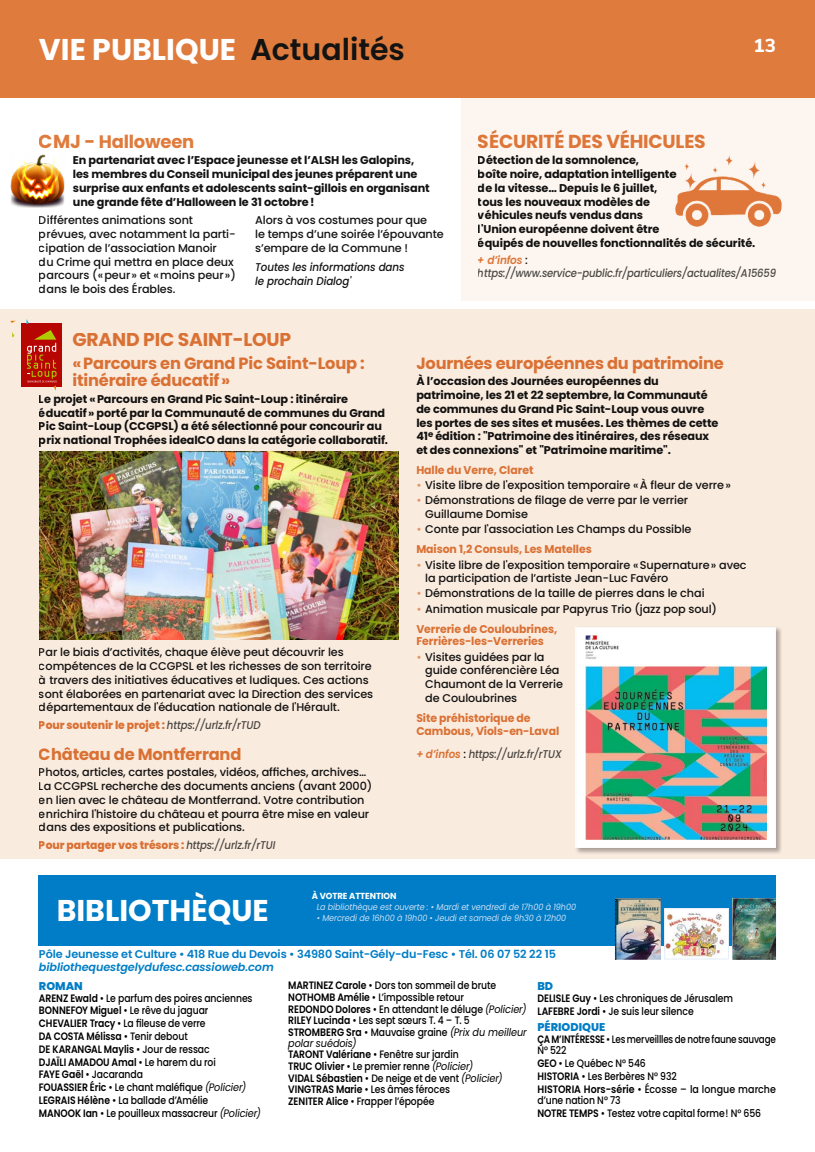
<style>
.page{position:relative;width:815px;height:1152px;background:#fff}
.page>*{position:absolute;margin:0;border:0;box-sizing:border-box;transform-origin:0 0}
.t1{font:700 30px "Poppins";color:#fff}
.t2{font:700 18.75px "Poppins";letter-spacing:-.01em;color:#df7b3c}
.t3{font:800 18.75px "Nunito Sans";color:#fff}
.t4{font:700 18px "Poppins";letter-spacing:-.01em;color:#df7b3c}
.t5{font:700 16.25px/17.5px "Poppins";letter-spacing:-.01em;color:#df7b3c}
.t6{font:500 11.25px/13.8px "Poppins";letter-spacing:-.01em;color:#131313}
.t7{font:700 11.25px/13.8px "Poppins";letter-spacing:-.01em;color:#131313}
.t8{font:800 11.25px "Poppins";letter-spacing:-.01em;color:#df7b3c;scale:.96 1}
.t9{font:700 11.25px/12.5px "Poppins";letter-spacing:-.01em;color:#df7b3c}
.t10{font:600 11.25px "Poppins";letter-spacing:-.01em;color:#007dc6}
.t11{font:italic 500 11.25px/12.5px "Poppins";letter-spacing:-.015em;color:#4b4b4a;scale:.89 1}
.t12{font:italic 500 11.25px/13.8px "Poppins";letter-spacing:-.01em;color:#131313;scale:.92 1}
.t13{font:italic 600 11.25px "Poppins";letter-spacing:-.01em;color:#007dc6}
.t14{font:italic 500 11.25px "Poppins";letter-spacing:-.015em;color:#4b4b4a;scale:.9 1}
.t15{font:800 11.25px "Poppins";color:#007dc6}
.t16{font:500 10.75px/11.5px "Poppins";letter-spacing:-.01em;color:#000;scale:.86 1}
.t17{font:500 10.75px/10.8px "Poppins";letter-spacing:-.01em;color:#000;scale:.82 1}
.t18{font:italic 8.75px "Poppins";letter-spacing:-.01em;color:#caddf4;scale:.92 1}
.t19{font:700 8.75px "Poppins";letter-spacing:-.01em;color:#fff}
.s1{font-weight:600;color:#131313}
.s2{font-size:18.75px}
.s3{font-weight:600;color:#df7b3c}
.s4{font-style:normal;color:#131313}
.s5{font-weight:500;font-style:italic;color:#4b4b4a}
.s6{color:#e9a271}
.s7{font-weight:700;color:#df7b3c}
.s8{font-weight:600}
.s9{font-weight:400;font-style:italic}
</style>
<div class="page">
<div style="left:39px;top:875px;width:737px;height:71px;background:#007dc6"></div>
<div style="left:462px;top:76px;width:353px;height:224px;background:#fdf5ef"></div>
<div style="left:0;top:309px;width:815px;height:549px;background:#faebdf"></div>
<img style="left:617px;top:900px;width:42px;height:57px">
<div style="left:615px;top:898px;width:46px;height:61px;border:1px solid #e5eefa"></div>
<img style="left:734px;top:900px;width:40px;height:57px">
<img style="left:667px;top:910px;width:60px;height:47px">
<div style="left:665px;top:908px;width:64px;height:51px;border:1px solid #e5eefa"></div>
<img style="left:11px;top:154px;width:54px;height:54px">
<img style="left:40px;top:452px;width:359px;height:188px">
<div style="left:574px;top:626px;width:208px;height:228px;background:#000;opacity:.3"></div>
<div style="left:576px;top:627px;width:200px;height:221px;background:#fff"></div>
<img style="left:586px;top:636px;width:180px;height:203px">
<img style="left:675px;top:155px;width:107px;height:72px">
<div style="left:22px;top:323px;width:40px;height:64px;background:#b70502"></div>
<svg style="left:27px;top:330px;width:30px;height:61px"></svg>
<div style="left:0;top:0;width:815px;height:97px;background:#df7b3c"></div>
<h1 class="t1" style="left:39px;top:32px;width:367px">VIE PUBLIQUE <span class="s1">Actualités</span></h1>
<h2 class="t3" style="left:753px;top:32px;width:24px">13</h2>
<h3 class="t4" style="left:39px;top:131px;width:157px"><span class="s2">CMJ -</span> Halloween</h3>
<p class="t7" style="left:73px;top:154px;width:358px">En partenariat avec l’Espace jeunesse et l’ALSH les Galopins, les membres du Conseil municipal des jeunes préparent une surprise aux enfants et adolescents saint-gillois en organisant une grande fête d’Halloween le 31 octobre!</p>
<p class="t6" style="left:39px;top:214px;width:198px">Différentes animations sont prévues, avec notamment la parti&shy;cipation de l’association Manoir<br>du Crime qui mettra en place deux parcours («peur» et «moins peur») dans le bois des Érables.</p>
<p class="t6" style="left:255px;top:214px;width:190px">Alors à vos costumes pour que<br>le temps d’une soirée l’épouvante s’empare de la Commune !</p>
<p class="t12" style="left:255px;top:261px;width:164px">Toutes les informations dans le prochain Dialog'</p>
<h2 class="t2" style="left:478px;top:130px;width:229px">SÉCURITÉ DES VÉHICULES</h2>
<p class="t7" style="left:478px;top:154px;width:279px">Détection de la somnolence,<br>boîte noire, adaptation intelligente<br>de la vitesse… Depuis le 6 juillet,<br>tous les nouveaux modèles de<br>véhicules neufs vendus dans<br>l'Union européenne doivent être<br>équipés de nouvelles fonctionnalités de sécurité.</p>
<p class="t11" style="left:478px;top:254px;width:337px"><span class="s3">+ d’infos</span> <span class="s4">: </span>https://www.service-public.fr/particuliers/actualites/A15659</p>
<h2 class="t2" style="left:73px;top:329px;width:220px">GRAND PIC SAINT-LOUP</h2>
<h3 class="t5" style="left:73px;top:354px;width:294px">«Parcours en Grand Pic Saint-Loup : itinéraire éducatif»</h3>
<p class="t7" style="left:39px;top:392px;width:351px">Le projet «Parcours en Grand Pic Saint-Loup : itinéraire éducatif» porté par la Communauté de communes du Grand Pic Saint-Loup (CCGPSL) a été sélectionné pour concourir au prix national Trophées idealCO dans la catégorie collaboratif.</p>
<p class="t6" style="left:39px;top:645px;width:336px">Par le biais d’activités, chaque élève peut découvrir les compétences de la CCGPSL et les richesses de son territoire à travers des initiatives éducatives et ludiques. Ces actions sont élaborées en partenariat avec la Direction des services départementaux de l'éducation nationale de l'Hérault.</p>
<p class="t8" style="left:39px;top:718px;width:232px">Pour soutenir le projet : <span class="s5">https://urlz.fr/rTUD</span></p>
<h3 class="t5" style="left:39px;top:746px;width:204px">Château de Montferrand</h3>
<p class="t6" style="left:39px;top:765px;width:335px">Photos, articles, cartes postales, vidéos, affiches, archives… La CCGPSL recherche des documents anciens (avant 2000) en lien avec le château de Montferrand. Votre contribution enrichira l'histoire du château et pourra être mise en valeur dans des expositions et publications.</p>
<p class="t8" style="left:39px;top:838px;width:248px">Pour partager vos trésors : <span class="s5">https://urlz.fr/rTUI</span></p>
<h3 class="t5" style="left:416px;top:354px;width:309px">Journées européennes du patrimoine</h3>
<p class="t7" style="left:416px;top:375px;width:304px">À l’occasion des Journées européennes du patrimoine, les 21 et 22 septembre, la Communauté de communes du Grand Pic Saint-Loup vous ouvre les portes de ses sites et musées. Les thèmes de cette 41<sup>e</sup> édition : "Patrimoine des itinéraires, des réseaux et des connexions" et "Patrimoine maritime".</p>
<p class="t9" style="left:416px;top:463px;width:119px">Halle du Verre, Claret</p>
<p class="t6" style="left:416px;top:478px;width:316px"><span class="s6">•</span> Visite libre de l'exposition temporaire «À fleur de verre»</p>
<p class="t6" style="left:425px;top:493px;width:264px;text-indent:-9px"><span class="s6">•</span> Démonstrations de filage de verre par le verrier<br>Guillaume Domise</p>
<p class="t6" style="left:416px;top:519px;width:277px;line-height:20.2px"><span class="s6">•</span> Conte par l'association Les Champs du Possible<br><span class="s7">Maison 1,2 Consuls, Les Matelles</span></p>
<p class="t6" style="left:425px;top:558px;width:323px;text-indent:-9px"><span class="s6">•</span> Visite libre de l'exposition temporaire «Supernature» avec la participation de l’artiste Jean-Luc Favéro</p>
<p class="t6" style="left:416px;top:586px;width:290px"><span class="s6">•</span> Démonstrations de la taille de pierres dans le chai</p>
<p class="t6" style="left:416px;top:598px;width:302px;line-height:20.2px"><span class="s6">•</span> Animation musicale par Papyrus Trio (jazz pop soul)<br><span class="s7">Verrerie de Couloubrines,</span></p>
<p class="t9" style="left:416px;top:635px;width:129px">Ferrières-les-Verreries</p>
<p class="t6" style="left:425px;top:650px;width:139px;text-indent:-9px"><span class="s6">•</span> Visites guidées par la guide conférencière Léa<br>Chaumont de la Verrerie de Couloubrines</p>
<p class="t9" style="left:416px;top:712px;width:144px">Site préhistorique de<br>Cambous, Viols-en-Laval</p>
<p class="t14" style="left:416px;top:747px;width:163px"><span class="s3">+ d’infos</span> <span class="s4">:</span> https://urlz.fr/rTUX</p>
<p class="t19" style="left:312px;top:891px;width:86px">À VOTRE ATTENTION</p>
<p class="t18" style="left:317px;top:902px;width:283px">La bibliothèque est ouverte : • Mardi et vendredi de 17h00 à 19h00</p>
<p class="t18" style="left:317px;top:913px;width:273px">• Mercredi de 16h00 à 19h00 • Jeudi et samedi de 9h30 à 12h00</p>
<p class="t10" style="left:39px;top:948px;width:518px">Pôle Jeunesse et Culture • 418 Rue du Devois • 34980 Saint-Gély-du-Fesc • Tél. 06 07 52 22 15</p>
<p class="t13" style="left:39px;top:960px;width:236px">bibliothequestgelydufesc.cassioweb.com</p>
<h1 class="t1" style="left:57px;top:893px;width:214px">BIBLIOTHÈQUE</h1>
<p class="t15" style="left:39px;top:979px;width:45px">ROMAN</p>
<p class="t16" style="left:39px;top:991px;width:260px;line-height:12.8px"><span class="s8">ARENZ Ewald</span> • Le parfum des poires anciennes <span class="s8">BONNEFOY Miguel</span> • Le rêve du jaguar<br><span class="s8">CHEVALIER Tracy</span> • La fileuse de verre<br><span class="s8">DA COSTA Mélissa</span> • Tenir debout<br><span class="s8">DE KARANGAL Maylis</span> • Jour de ressac<br><span class="s8">DJAÏLI AMADOU Amal</span> • Le harem du roi<br><span class="s8">FAYE Gaël</span> • Jacaranda<br><span class="s8">FOUASSIER Éric</span> • Le chant maléfique <span class="s9">(Policier)<br></span><span class="s8">LEGRAIS Hélène</span> • La ballade d’Amélie<br><span class="s8">MANOOK Ian</span> • Le pouilleux massacreur <span class="s9">(Policier)</span></p>
<p class="t16" style="left:288px;top:980px;width:279px"><span class="s8">MARTINEZ Carole</span> • Dors ton sommeil de brute <span class="s8">NOTHOMB Amélie</span> • L’impossible retour<br><span class="s8">REDONDO Dolores</span> • En attendant le déluge <span class="s9">(Policier)<br></span><span class="s8">RILEY Lucinda</span> • Les sept sœurs T. 4 – T. 5<br><span class="s8">STROMBERG Sra</span> • Mauvaise graine <span class="s9">(Prix du meilleur polar suédois)<br></span><span class="s8">TARONT Valériane</span> • Fenêtre sur jardin<br><span class="s8">TRUC Olivier</span> • Le premier renne <span class="s9">(Policier)<br></span><span class="s8">VIDAL Sébastien</span> • De neige et de vent <span class="s9">(Policier)<br></span><span class="s8">VINGTRAS Marie</span> • Les âmes féroces<br><span class="s8">ZENITER Alice</span> • Frapper l’épopée</p>
<p class="t15" style="left:537px;top:979px;width:17px">BD</p>
<p class="t16" style="left:537px;top:991px;width:229px;line-height:13px"><span class="s8">DELISLE Guy</span> • Les chroniques de Jérusalem<br><span class="s8">LAFEBRE Jordi</span> • Je suis leur silence</p>
<p class="t15" style="left:537px;top:1020px;width:69px">PÉRIODIQUE</p>
<p class="t17" style="left:537px;top:1034px;width:292px"><span class="s8">ÇA M’INTÉRESSE</span> • Les merveillles de notre faune sauvage<br>N° 522</p>
<p class="t16" style="left:537px;top:1056px;width:279px;line-height:13px"><span class="s8">GEO</span> • Le Québec N° 546<br><span class="s8">HISTORIA</span> • Les Berbères N° 932<br><span class="s8">HISTORIA Hors-série</span> • Écosse – la longue marche</p>
<p class="t16" style="left:537px;top:1093px;width:262px;line-height:13px">d’une nation N° 73<br><span class="s8">NOTRE TEMPS</span> • Testez votre capital forme! N° 656</p>
</div>
